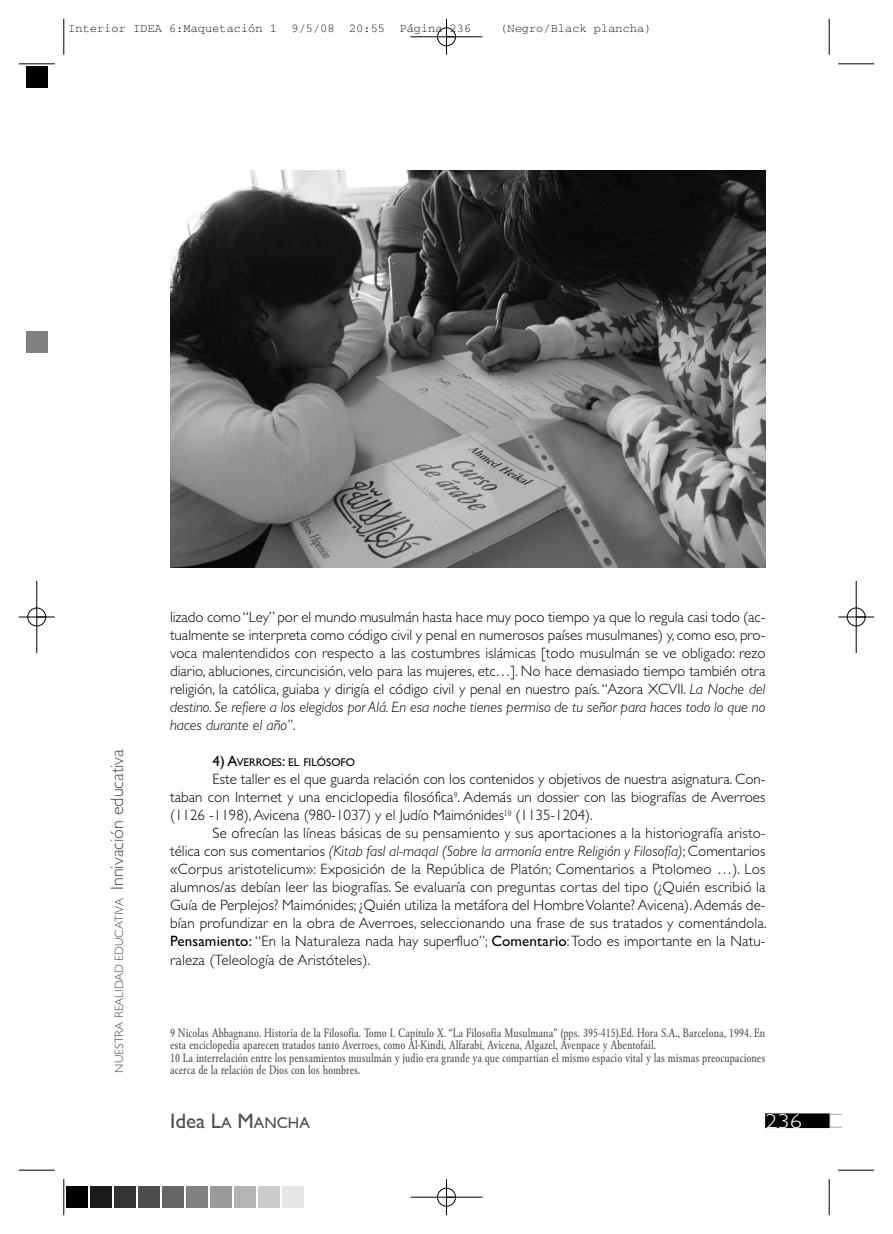
<style>
.page{position:relative;width:893px;height:1234px;background:#fff}
.page>*{position:absolute;margin:0;border:0;box-sizing:border-box;transform-origin:0 0}
.t1{font:21px "Gill Sans";color:#4d4d4d}
.t2{font:300 20.25px "Gill Sans";color:#fff;scale:1.2 1}
.t3{font:300 15px/18px "Gill Sans";color:#000;text-align:justify}
.t4{font:condensed 12px/12px "Garamond BE";color:#4d4d4d}
.t5{font:12px "Courier";color:#000}
.t6{font:300 12px "Gill Sans";color:#4d4d4d}
.t7{font:11.25px "Gill Sans";color:#000}
.s1{font-size:18px}
.s2{font-style:italic}
.s3{font-size:15px}
.s4{font-weight:400}
.s5{font-size:15.75px}
</style>
<div class="page">
<svg style="left:829px;top:1113px;width:13px;height:14px"></svg>
<div style="left:766px;top:1113px;width:63px;height:13px;background:#000"></div>
<div style="left:765px;top:1113px;width:64px;height:14px;border:1px solid #000"></div>
<img style="left:170px;top:170px;width:595px;height:398px">
<hr style="left:64px;top:19px;width:1px;height:36px;background:#000">
<hr style="left:19px;top:64px;width:36px;height:1px;background:#000">
<hr style="left:829px;top:19px;width:1px;height:36px;background:#000">
<hr style="left:838px;top:64px;width:36px;height:1px;background:#000">
<hr style="left:64px;top:1178px;width:1px;height:36px;background:#000">
<hr style="left:19px;top:1169px;width:36px;height:1px;background:#000">
<hr style="left:829px;top:1178px;width:1px;height:36px;background:#000">
<hr style="left:838px;top:1169px;width:36px;height:1px;background:#000">
<div style="left:437px;top:27px;width:19px;height:19px;border:1px solid #fff;border-radius:50%"></div>
<div style="left:437px;top:1187px;width:19px;height:19px;border:1px solid #fff;border-radius:50%"></div>
<div style="left:27px;top:607px;width:19px;height:19px;border:1px solid #fff;border-radius:50%"></div>
<div style="left:847px;top:607px;width:19px;height:19px;border:1px solid #fff;border-radius:50%"></div>
<hr style="left:410px;top:37px;width:72px;height:1px;background:#000">
<hr style="left:410px;top:1196px;width:72px;height:1px;background:#000">
<hr style="left:37px;top:581px;width:1px;height:72px;background:#000">
<hr style="left:856px;top:581px;width:1px;height:72px;background:#000">
<hr style="left:446px;top:19px;width:1px;height:36px;background:#000">
<hr style="left:446px;top:1178px;width:1px;height:36px;background:#000">
<hr style="left:19px;top:616px;width:36px;height:1px;background:#000">
<hr style="left:838px;top:616px;width:36px;height:1px;background:#000">
<div style="left:437px;top:28px;width:19px;height:18px;border:1px solid #000;border-radius:50%"></div>
<div style="left:437px;top:1187px;width:19px;height:18px;border:1px solid #000;border-radius:50%"></div>
<div style="left:28px;top:607px;width:18px;height:19px;border:1px solid #000;border-radius:50%"></div>
<div style="left:847px;top:607px;width:18px;height:19px;border:1px solid #000;border-radius:50%"></div>
<div style="left:25px;top:65px;width:24px;height:24px;background:#000"></div>
<div style="left:26px;top:331px;width:21px;height:21px;background:#808080"></div>
<svg style="left:66px;top:1186px;width:22px;height:22px"></svg>
<div style="left:67px;top:1186px;width:21px;height:21px;background:#000"></div>
<svg style="left:90px;top:1186px;width:22px;height:22px"></svg>
<div style="left:91px;top:1186px;width:21px;height:21px;background:#1a1a1a"></div>
<svg style="left:114px;top:1186px;width:22px;height:22px"></svg>
<div style="left:115px;top:1186px;width:21px;height:21px;background:#333"></div>
<svg style="left:138px;top:1186px;width:22px;height:22px"></svg>
<div style="left:139px;top:1186px;width:21px;height:21px;background:#4d4d4d"></div>
<svg style="left:162px;top:1186px;width:22px;height:22px"></svg>
<div style="left:163px;top:1186px;width:21px;height:21px;background:#666"></div>
<svg style="left:186px;top:1186px;width:22px;height:22px"></svg>
<div style="left:187px;top:1186px;width:21px;height:21px;background:#808080"></div>
<svg style="left:210px;top:1186px;width:22px;height:22px"></svg>
<div style="left:211px;top:1186px;width:21px;height:21px;background:#999"></div>
<svg style="left:234px;top:1186px;width:22px;height:22px"></svg>
<div style="left:235px;top:1186px;width:21px;height:21px;background:#b3b3b3"></div>
<svg style="left:258px;top:1186px;width:22px;height:22px"></svg>
<div style="left:259px;top:1186px;width:21px;height:21px;background:#ccc"></div>
<svg style="left:282px;top:1186px;width:22px;height:22px"></svg>
<div style="left:283px;top:1186px;width:21px;height:21px;background:#e6e6e6"></div>
<p class="t5" style="left:68px;top:25px;width:405px">Interior IDEA 6:Maquetación 1 9/5/08 20:55 Página 236</p>
<p class="t5" style="left:500px;top:25px;width:153px">(Negro/Black plancha)</p>
<p class="t6" style="left:115px;top:1072px;width:325px;rotate:-90deg">NUESTRA REALIDAD EDUCATIVA <span class="s1">Innivación educativa</span></p>
<p class="t3" style="left:170px;top:609px;width:597px">lizado como “Ley” por el mundo musulmán hasta hace muy poco tiempo ya que lo regula casi todo (ac&shy;tualmente se interpreta como código civil y penal en numerosos países musulmanes) y, como eso, pro&shy;voca malentendidos con respecto a las costumbres islámicas [todo musulmán se ve obligado: rezo diario, abluciones, circuncisión, velo para las mujeres, etc…]. No hace demasiado tiempo también otra religión, la católica, guiaba y dirigía el código civil y penal en nuestro país. “Azora XCVII. <span class="s2">La Noche del destino. Se refiere a los elegidos por Alá. En esa noche tienes permiso de tu señor para haces todo lo que no haces durante el año”</span>.</p>
<p class="t7" style="left:213px;top:758px;width:144px"><span class="s3">4) A</span>VERROES<span class="s3">:</span> EL FILÓSOFO</p>
<p class="t3" style="left:170px;top:771px;width:597px;text-indent:43px">Este taller es el que guarda relación con los contenidos y objetivos de nuestra asignatura. Con&shy;taban con Internet y una enciclopedia filosófica<sup>9</sup>. Además un dossier con las biografías de Averroes (1126 -1198), Avicena (980-1037) y el Judío Maimónides<sup>10</sup> (1135-1204).</p>
<p class="t3" style="left:170px;top:825px;width:598px;text-indent:43px">Se ofrecían las líneas básicas de su pensamiento y sus aportaciones a la historiografía aristo&shy;télica con sus comentarios <span class="s2">(Kitab fasl al-maqal (Sobre la armonía entre Religión y Filosofía)</span>; Comentarios «Corpus aristotelicum»: Exposición de la República de Platón; Comentarios a Ptolomeo …). Los alumnos/as debían leer las biografías. Se evaluaría con preguntas cortas del tipo (¿Quién escribió la Guía de Perplejos? Maimónides; ¿Quién utiliza la metáfora del Hombre Volante? Avicena). Además de&shy;bían profundizar en la obra de Averroes, seleccionando una frase de sus tratados y comentándola.<br><span class="s4">Pensamiento:</span> “En la Naturaleza nada hay superfluo”; <span class="s4">Comentario</span>: Todo es importante en la Natu&shy;raleza (Teleología de Aristóteles).</p>
<p class="t4" style="left:170px;top:1028px;width:597px">9 Nicolas Abbagnano. Historia de la Filosofía. Tomo I. Capítulo X. “La Filosofía Musulmana” (pps. 395-415).Ed. Hora S.A., Barcelona, 1994. En esta enciclopedia aparecen tratados tanto Averroes, como Al-Kindi, Alfarabí, Avicena, Algazel, Avenpace y Abentofail.<br>10 La interrelación entre los pensamientos musulmán y judio era grande ya que compartían el mismo espacio vital y las mismas preocupaciones acerca de la relación de Dios con los hombres.</p>
<h1 class="t1" style="left:170px;top:1113px;width:141px">Idea L<span class="s5">A</span> M<span class="s5">ANCHA</span></h1>
<h2 class="t2" style="left:765px;top:1113px;width:32px">236</h2>
</div>
